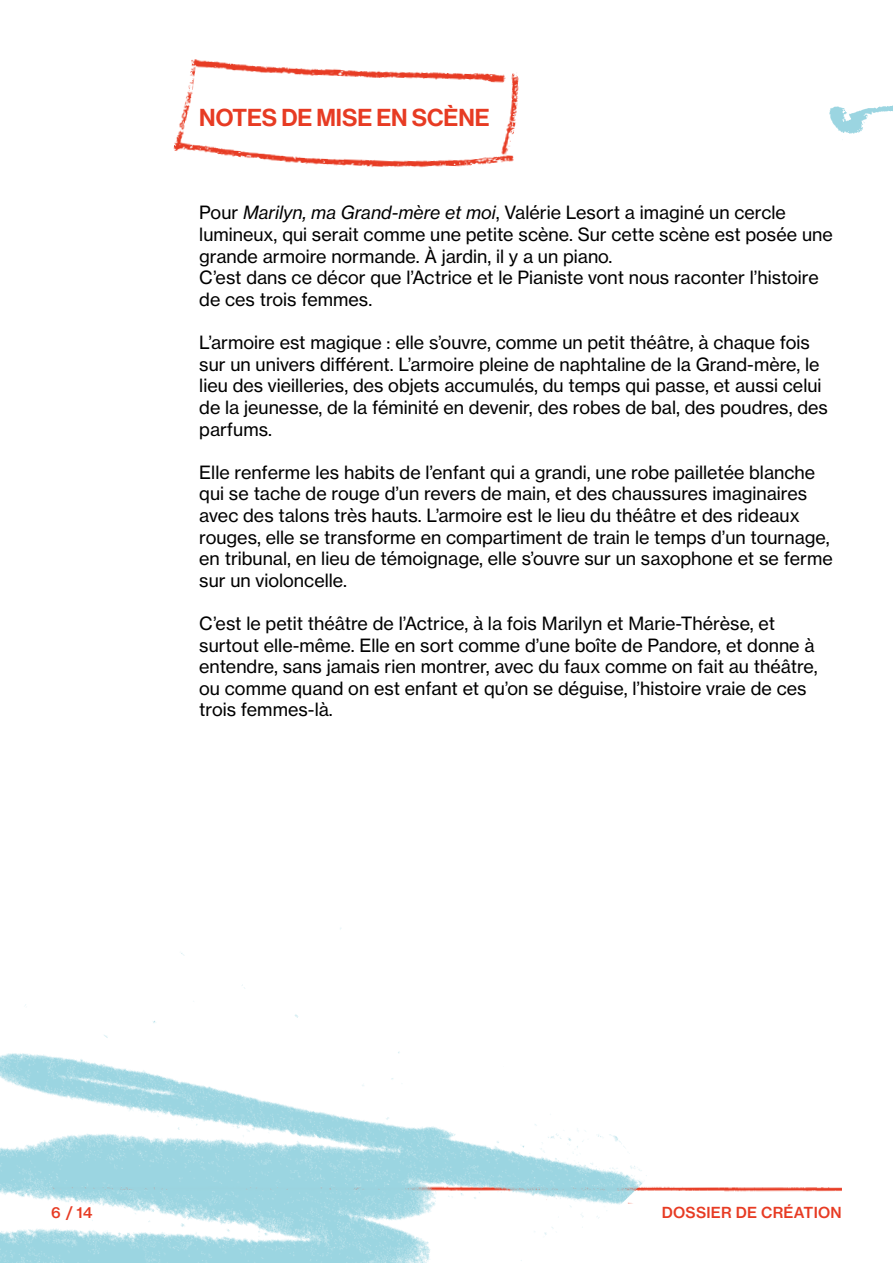
<style>
.page{position:relative;width:893px;height:1263px;background:#fff}
.page>*{position:absolute;margin:0;border:0;box-sizing:border-box;transform-origin:0 0}
.t1{font:24px "N Haas Grotesk DS Pro 65 Md";color:#e73b23}
.t2{font:18px/21.6px "N Haas Grotesk TX Pro 55 Rg";color:#000}
.t3{font:15px "N Haas Grotesk TX Pro 65 Md";letter-spacing:.015em;color:#e73b23}
.s1{font-family:"N Haas Grotesk TX Pro 56 It"}
</style>
<div class="page">
<img style="left:648px;top:1186px;width:194px;height:6px">
<img style="left:0;top:928px;width:648px;height:335px">
<img style="left:173px;top:59px;width:346px;height:109px">
<img style="left:829px;top:105px;width:64px;height:35px">
<h1 class="t1" style="left:199px;top:103px;width:292px">NOTES DE MISE EN SCÈNE</h1>
<p class="t2" style="left:199px;top:202px;width:635px">Pour <span class="s1">Marilyn, ma Grand-mère et moi</span>, Valérie Lesort a imaginé un cercle lumineux, qui serait comme une petite scène. Sur cette scène est posée une grande armoire normande. À jardin, il y a un piano.<br>C’est dans ce décor que l’Actrice et le Pianiste vont nous raconter l’histoire de ces trois femmes.</p>
<p class="t2" style="left:199px;top:332px;width:630px">L’armoire est magique : elle s’ouvre, comme un petit théâtre, à chaque fois sur un univers différent. L’armoire pleine de naphtaline de la Grand-mère, le lieu des vieilleries, des objets accumulés, du temps qui passe, et aussi celui de la jeunesse, de la féminité en devenir, des robes de bal, des poudres, des parfums.</p>
<p class="t2" style="left:199px;top:461px;width:635px">Elle renferme les habits de l’enfant qui a grandi, une robe pailletée blanche qui se tache de rouge d’un revers de main, et des chaussures imaginaires avec des talons très hauts. L’armoire est le lieu du théâtre et des rideaux rouges, elle se transforme en compartiment de train le temps d’un tournage, en tribunal, en lieu de témoignage, elle s’ouvre sur un saxophone et se ferme sur un violoncelle.</p>
<p class="t2" style="left:199px;top:612px;width:620px">C’est le petit théâtre de l’Actrice, à la fois Marilyn et Marie-Thérèse, et surtout elle-même. Elle en sort comme d’une boîte de Pandore, et donne à entendre, sans jamais rien montrer, avec du faux comme on fait au théâtre, ou comme quand on est enfant et qu’on se déguise, l’histoire vraie de ces trois femmes-là.</p>
<p class="t3" style="left:51px;top:1203px;width:43px">6 / 14</p>
<p class="t3" style="left:662px;top:1203px;width:182px">DOSSIER DE CRÉATION</p>
</div>
